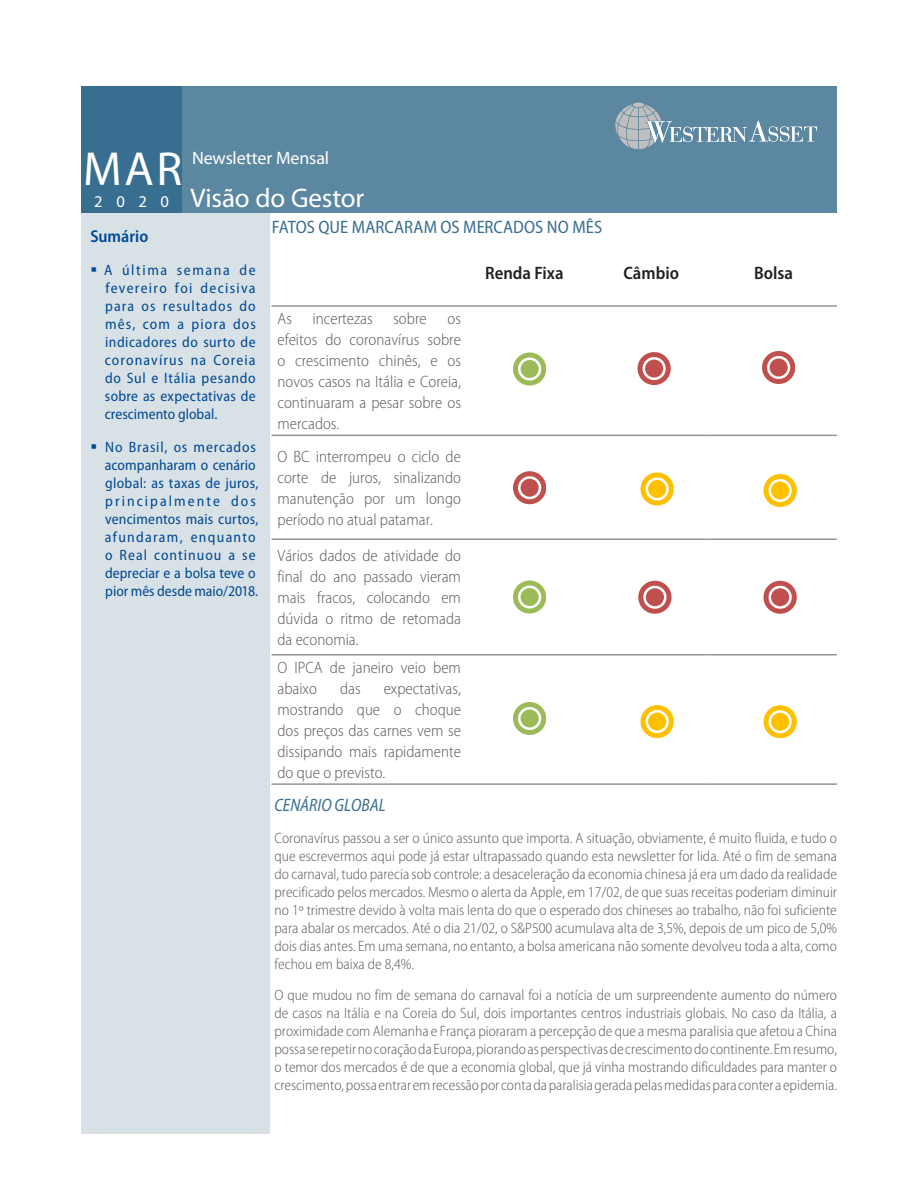
<style>
.page{position:relative;width:918px;height:1188px;background:#fff}
.page>*{position:absolute;margin:0;border:0;box-sizing:border-box;transform-origin:0 0}
.t1{font:48px "Myriad Pro";color:#fff}
.t2{font:27px "Myriad Pro";letter-spacing:-.01em;color:#fff}
.internal_headers{font:semi-condensed 18px "Myriad Pro";color:#386e8f}
.small_body{font:600 semi-condensed 18px "Myriad Pro";color:#231f20}
.t3{font:18px "Myriad Pro";letter-spacing:-.005em;color:#fff}
.Subhead{font:italic semi-condensed 18px "Myriad Pro";color:#386e8f;scale:.95 1}
.t4{font:600 semi-condensed 17.25px "Myriad Pro";color:#004994}
.small_body-2{font:300 semi-condensed 16.5px/21px "Myriad Pro";color:#57585a;text-align:justify}
.t5{font:16.5px "Myriad Pro";color:#fff}
.Subhead-2{font:300 semi-condensed 15px/18px "Myriad Pro";color:#57585a;text-align:justify}
.t6{font:semi-condensed 15px/18px "Myriad Pro";letter-spacing:.02em;color:#004994;text-align:justify}
</style>
<div class="page">
<div style="left:81px;top:87px;width:756px;height:126px;background:#5c87a1"></div>
<div style="left:81px;top:87px;width:101px;height:126px;background:#386e8f"></div>
<hr style="left:633px;top:103px;width:11px;height:4px;background:#bfbfbf;border-radius:50%">
<svg style="left:615px;top:105px;width:202px;height:44px"></svg>
<hr style="left:272px;top:305px;width:195px;height:2px;background:#939598">
<hr style="left:467px;top:305px;width:115px;height:2px;background:#939598">
<hr style="left:582px;top:305px;width:128px;height:2px;background:#939598">
<hr style="left:710px;top:305px;width:127px;height:2px;background:#939598">
<hr style="left:272px;top:435px;width:195px;height:1px;background:#939598">
<hr style="left:272px;top:538px;width:195px;height:2px;background:#939598">
<hr style="left:272px;top:654px;width:195px;height:2px;background:#939598">
<hr style="left:272px;top:783px;width:195px;height:2px;background:#939598">
<hr style="left:582px;top:435px;width:128px;height:1px;background:#939598">
<hr style="left:582px;top:538px;width:128px;height:2px;background:#939598">
<hr style="left:582px;top:654px;width:128px;height:2px;background:#939598">
<hr style="left:582px;top:783px;width:128px;height:2px;background:#939598">
<hr style="left:467px;top:435px;width:115px;height:1px;background:#939598">
<hr style="left:467px;top:538px;width:115px;height:2px;background:#939598">
<hr style="left:467px;top:654px;width:115px;height:2px;background:#939598">
<hr style="left:467px;top:783px;width:115px;height:2px;background:#939598">
<hr style="left:710px;top:435px;width:127px;height:1px;background:#939598">
<hr style="left:710px;top:538px;width:127px;height:2px;background:#939598">
<hr style="left:710px;top:654px;width:127px;height:2px;background:#939598">
<hr style="left:710px;top:783px;width:127px;height:2px;background:#939598">
<div style="left:81px;top:214px;width:189px;height:920px;background:#d8e1e5"></div>
<svg style="left:513px;top:353px;width:33px;height:32px"></svg>
<svg style="left:513px;top:581px;width:33px;height:32px"></svg>
<svg style="left:513px;top:702px;width:33px;height:33px"></svg>
<svg style="left:638px;top:581px;width:33px;height:33px"></svg>
<svg style="left:513px;top:471px;width:33px;height:33px"></svg>
<svg style="left:764px;top:581px;width:32px;height:33px"></svg>
<svg style="left:762px;top:351px;width:33px;height:33px"></svg>
<svg style="left:638px;top:352px;width:32px;height:33px"></svg>
<svg style="left:641px;top:473px;width:32px;height:32px"></svg>
<svg style="left:764px;top:705px;width:32px;height:33px"></svg>
<svg style="left:641px;top:705px;width:32px;height:33px"></svg>
<svg style="left:764px;top:474px;width:32px;height:33px"></svg>
<h1 class="t1" style="left:83px;top:142px;width:101px">MAR</h1>
<p class="t3" style="left:192px;top:148px;width:139px">Newsletter Mensal</p>
<h2 class="t2" style="left:190px;top:183px;width:175px">Visão do Gestor</h2>
<p class="internal_headers" style="left:272px;top:217px;width:332px">FATOS QUE MARCARAM OS MERCADOS NO MÊS</p>
<p class="small_body" style="left:485px;top:263px;width:80px">Renda Fixa</p>
<p class="small_body" style="left:624px;top:263px;width:57px">Câmbio</p>
<p class="small_body" style="left:754px;top:263px;width:40px">Bolsa</p>
<p class="small_body-2" style="left:278px;top:309px;width:16px">As</p>
<p class="small_body-2" style="left:313px;top:309px;width:62px">incertezas</p>
<p class="small_body-2" style="left:393px;top:309px;width:35px">sobre</p>
<p class="t5" style="left:94px;top:193px;width:76px">2020</p>
<p class="t4" style="left:90px;top:227px;width:59px">Sumário</p>
<p class="t6" style="left:104px;top:261px;width:153px">A última semana de fevereiro foi decisiva para os resultados do mês, com a piora dos indicadores do surto de coronavírus na Coreia do Sul e Itália pesando sobre as expectativas de crescimento global.</p>
<p class="t6" style="left:105px;top:439px;width:155px;text-align:left">No Brasil, os mercados acompanharam o cenário global: as taxas de juros, principalmente dos vencimentos mais curtos, afundaram, enquanto o Real continuou a se depreciar e a bolsa teve o pior mês desde maio/2018.</p>
<p class="small_body-2" style="left:278px;top:309px;width:185px;text-indent:170px">os efeitos do coronavírus sobre o crescimento chinês, e os novos casos na Itália e Coreia, continuaram a pesar sobre os mercados.</p>
<p class="small_body-2" style="left:278px;top:446px;width:185px">O BC interrompeu o ciclo de corte de juros, sinalizando manutenção por um longo período no atual patamar.</p>
<p class="small_body-2" style="left:278px;top:546px;width:185px">Vários dados de atividade do final do ano passado vieram mais fracos, colocando em dúvida o ritmo de retomada da economia.</p>
<p class="small_body-2" style="left:278px;top:657px;width:185px">O IPCA de janeiro veio bem abaixo</p>
<p class="small_body-2" style="left:340px;top:678px;width:22px">das</p>
<p class="small_body-2" style="left:278px;top:678px;width:185px;text-indent:106px">expectativas, mostrando que o choque dos preços das carnes vem se dissipando mais rapidamente do que o previsto.</p>
<p class="Subhead" style="left:274px;top:795px;width:118px">CENÁRIO GLOBAL</p>
<p class="Subhead-2" style="left:274px;top:829px;width:564px">Coronavírus passou a ser o único assunto que importa. A situação, obviamente, é muito fluida, e tudo o que escrevermos aqui pode já estar ultrapassado quando esta newsletter for lida. Até o fim de semana do carnaval, tudo parecia sob controle: a desaceleração da economia chinesa já era um dado da realidade precificado pelos mercados. Mesmo o alerta da Apple, em 17/02, de que suas receitas poderiam diminuir no 1º trimestre devido à volta mais lenta do que o esperado dos chineses ao trabalho, não foi suficiente para abalar os mercados. Até o dia 21/02, o S&amp;P500 acumulava alta de 3,5%, depois de um pico de 5,0% dois dias antes. Em uma semana, no entanto, a bolsa americana não somente devolveu toda a alta, como fechou em baixa de 8,4%.</p>
<p class="Subhead-2" style="left:274px;top:987px;width:564px">O que mudou no fim de semana do carnaval foi a notícia de um surpreendente aumento do número de casos na Itália e na Coreia do Sul, dois importantes centros industriais globais. No caso da Itália, a proximidade com Alemanha e França pioraram a percepção de que a mesma paralisia que afetou a China possa se repetir no coração da Europa, piorando as perspectivas de crescimento do continente. Em resumo, o temor dos mercados é de que a economia global, que já vinha mostrando dificuldades para manter o crescimento, possa entrar em recessão por conta da paralisia gerada pelas medidas para conter a epidemia.</p>
</div>
